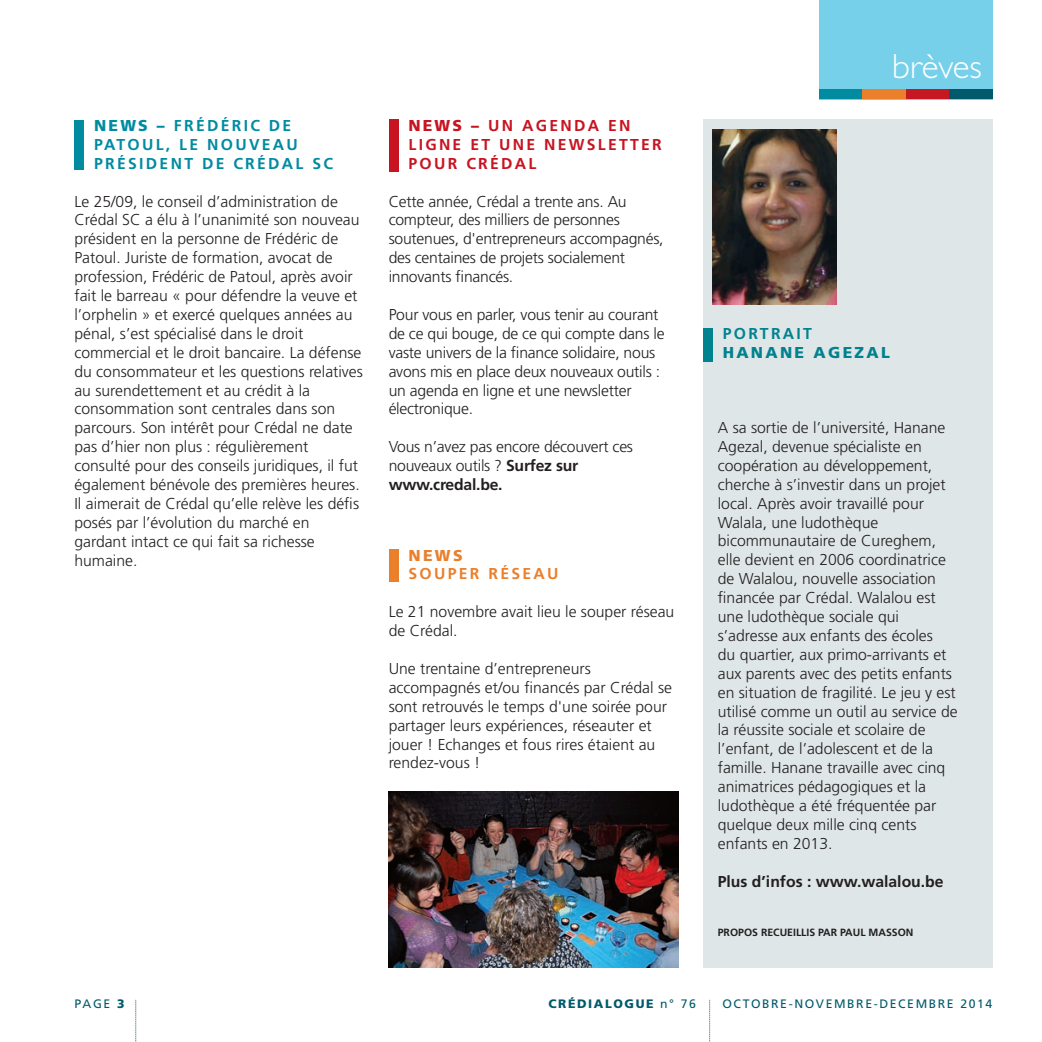
<style>
.page{position:relative;width:1042px;height:1042px;background:#fff}
.page>*{position:absolute;margin:0;border:0;box-sizing:border-box;transform-origin:0 0}
.t1{font:300 35px "Gill Sans Std";color:#fff}
.t2{font:300 15.75px/18.9px "Frutiger LT Std";color:#231f20}
.t3{font:700 15.75px/18.9px "Frutiger LT Std";letter-spacing:.145em;color:#008ba1}
.t4{font:700 15.75px/18.9px "Frutiger LT Std";letter-spacing:.145em;color:#c81421}
.t5{font:700 15.75px "Frutiger LT Std";color:#231f20}
.t6{font:900 15.75px "Frutiger LT Std";letter-spacing:.145em;color:#00828f}
.t7{font:700 15.75px "Frutiger LT Std";letter-spacing:.145em;color:#ea802c}
.t8{font:700 15.75px "Frutiger LT Std";letter-spacing:.145em;color:#00828f}
.t9{font:900 15.75px "Frutiger LT Std";color:#ea802c}
.t10{font:12.25px "Frutiger";letter-spacing:.13em;color:#005a6b}
.t11{font:900 12.25px "Frutiger LT Std";letter-spacing:.13em;color:#005a6b}
.t12{font:700 10.5px "Frutiger LT Std";color:#231f20}
.s1{font-weight:900}
.s2{font-weight:700}
.s3{font-family:"Frutiger LT Std";font-weight:900}
.s4{font-family:"Frutiger";font-weight:400}
</style>
<div class="page">
<svg style="left:709px;top:1000px;width:1px;height:42px"></svg>
<svg style="left:135px;top:1000px;width:1px;height:42px"></svg>
<div style="left:703px;top:119px;width:289px;height:848px;background:#dfe6e7"></div>
<div style="left:703px;top:328px;width:10px;height:33px;background:#00828f"></div>
<img style="left:712px;top:129px;width:124px;height:175px">
<div style="left:389px;top:119px;width:9px;height:52px;background:#c81421"></div>
<div style="left:74px;top:120px;width:10px;height:50px;background:#008ba1"></div>
<div style="left:819px;top:0;width:173px;height:99px;background:#76d0ea"></div>
<div style="left:819px;top:89px;width:43px;height:10px;background:#008ba1"></div>
<div style="left:862px;top:89px;width:44px;height:10px;background:#ea802c"></div>
<div style="left:906px;top:89px;width:43px;height:10px;background:#c51823"></div>
<div style="left:949px;top:89px;width:43px;height:10px;background:#005a6b"></div>
<div style="left:389px;top:549px;width:10px;height:32px;background:#ea802c"></div>
<img style="left:389px;top:792px;width:289px;height:175px">
<p class="t3" style="left:94px;top:117px;width:240px"><span class="s1">NEWS –</span> FRÉDÉRIC DE<br>PATOUL, LE NOUVEAU<br>PRÉSIDENT DE CRÉDAL SC</p>
<p class="t2" style="left:74px;top:193px;width:290px">Le 25/09, le conseil d’administration de Crédal SC a élu à l’unanimité son nouveau président en la personne de Frédéric de Patoul. Juriste de formation, avocat de profession, Frédéric de Patoul, après avoir fait le barreau « pour défendre la veuve et l’orphelin » et exercé quelques années au pénal, s’est spécialisé dans le droit commercial et le droit bancaire. La défense du consommateur et les questions relatives au surendettement et au crédit à la consommation sont centrales dans son parcours. Son intérêt pour Crédal ne date pas d’hier non plus : régulièrement consulté pour des conseils juridiques, il fut également bénévole des premières heures.<br>Il aimerait de Crédal qu’elle relève les défis posés par l’évolution du marché en gardant intact ce qui fait sa richesse humaine.</p>
<p class="t4" style="left:408px;top:117px;width:255px"><span class="s1">NEWS –</span> UN AGENDA EN<br>LIGNE ET UNE NEWSLETTER<br>POUR CRÉDAL</p>
<p class="t2" style="left:389px;top:193px;width:276px">Cette année, Crédal a trente ans. Au compteur, des milliers de personnes soutenues, d'entrepreneurs accompagnés, des centaines de projets socialement innovants financés.</p>
<p class="t2" style="left:389px;top:306px;width:277px">Pour vous en parler, vous tenir au courant de ce qui bouge, de ce qui compte dans le vaste univers de la finance solidaire, nous avons mis en place deux nouveaux outils : un agenda en ligne et une newsletter électronique.</p>
<p class="t2" style="left:389px;top:439px;width:246px">Vous n’avez pas encore découvert ces nouveaux outils ? <span class="s2">Surfez sur www.credal.be.</span></p>
<p class="t9" style="left:408px;top:549px;width:56px">NEWS</p>
<p class="t7" style="left:408px;top:567px;width:151px">SOUPER RÉSEAU</p>
<p class="t2" style="left:389px;top:603px;width:287px">Le 21 novembre avait lieu le souper réseau de Crédal.</p>
<p class="t2" style="left:389px;top:660px;width:285px">Une trentaine d’entrepreneurs accompagnés et/ou financés par Crédal se sont retrouvés le temps d'une soirée pour partager leurs expériences, réseauter et jouer ! Echanges et fous rires étaient au rendez-vous !</p>
<h1 class="t1" style="left:892px;top:55px;width:91px">brèves</h1>
<p class="t8" style="left:723px;top:327px;width:91px">PORTRAIT</p>
<p class="t6" style="left:723px;top:346px;width:168px">HANANE AGEZAL</p>
<p class="t2" style="left:718px;top:419px;width:241px">A sa sortie de l’université, Hanane<br>Agezal, devenue spécialiste en coopération au développement, cherche à s’investir dans un projet local. Après avoir travaillé pour<br>Walala, une ludothèque bicommunautaire de Cureghem, elle devient en 2006 coordinatrice de Walalou, nouvelle association financée par Crédal. Walalou est une ludothèque sociale qui s’adresse aux enfants des écoles<br>du quartier, aux primo-arrivants et aux parents avec des petits enfants en situation de fragilité. Le jeu y est utilisé comme un outil au service de la réussite sociale et scolaire de l’enfant, de l’adolescent et de la famille. Hanane travaille avec cinq animatrices pédagogiques et la ludothèque a été fréquentée par quelque deux mille cinq cents enfants en 2013.</p>
<p class="t5" style="left:718px;top:875px;width:227px">Plus d’infos : www.walalou.be</p>
<p class="t12" style="left:718px;top:928px;width:197px">PROPOS RECUEILLIS PAR PAUL MASSON</p>
<p class="t10" style="left:74px;top:998px;width:52px">PAGE <span class="s3">3</span></p>
<p class="t11" style="left:548px;top:998px;width:149px">CRÉDIALOGUE <span class="s4">n° 76</span></p>
<p class="t10" style="left:722px;top:998px;width:271px">OCTOBRE-NOVEMBRE-DECEMBRE 2014</p>
</div>
